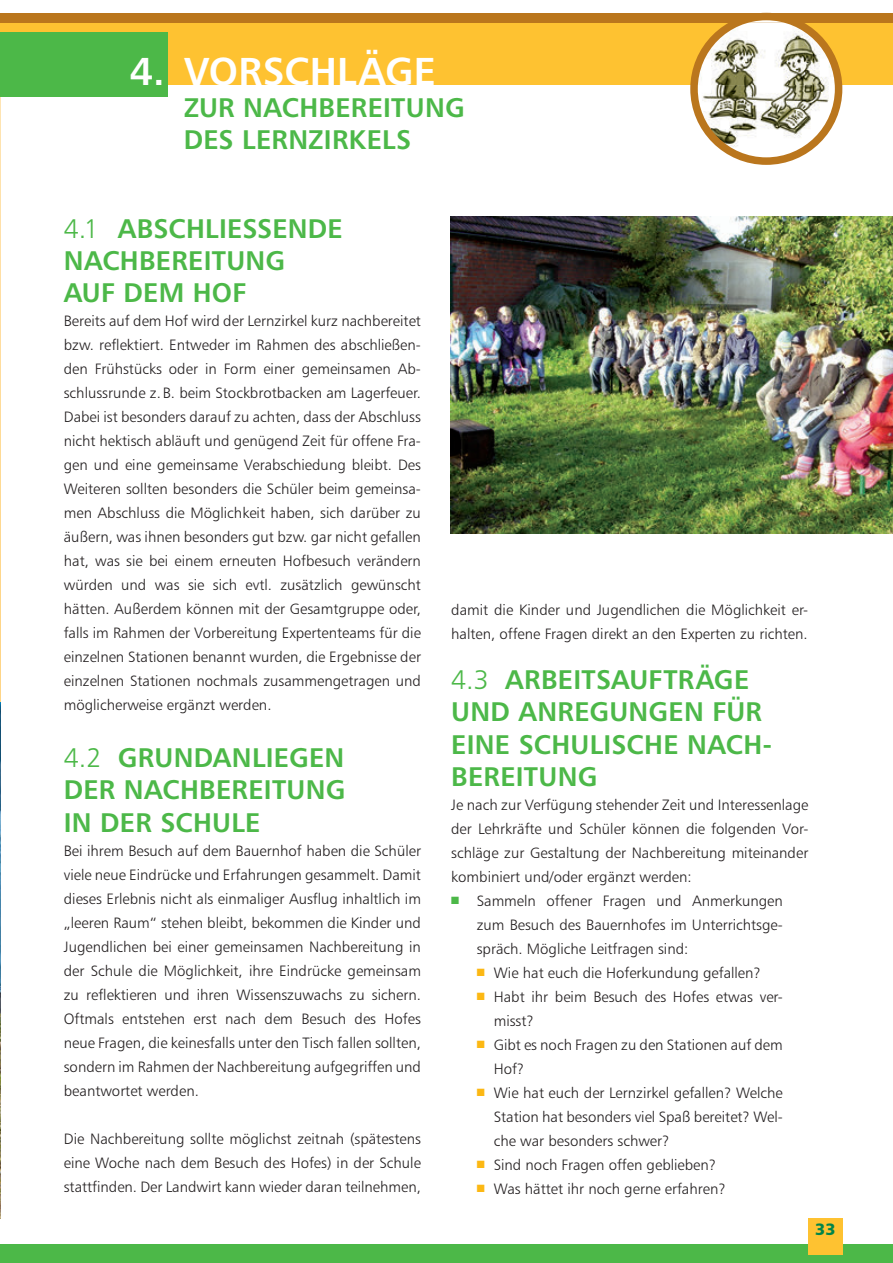
<style>
.page{position:relative;width:893px;height:1263px;background:#fff}
.page>*{position:absolute;margin:0;border:0;box-sizing:border-box;transform-origin:0 0}
.t1{font:39px "Humanist 777 BT Bold B";letter-spacing:.005em;color:#fff}
.t2{font:27px/32.4px "Humanist 777 BT Bold B";letter-spacing:.005em;color:#4cb848}
.t3{font:16.5px "Humanist 777 BT Black B";color:#00854a}
.t4{font:15px/24px "Humanist 777 BT Light B";color:#231f20;text-align:justify}
.s1{font-family:"Humanist 777 BT Light B"}
.s2{color:#4cb848}
.s3{color:#fcb814}
</style>
<div class="page">
<div style="left:0;top:1244px;width:893px;height:19px;background:#4cb848"></div>
<div style="left:0;top:21px;width:893px;height:64px;background:#fec231"></div>
<div style="left:0;top:14px;width:893px;height:9px;background:#ba761d"></div>
<svg style="left:0;top:97px;width:1px;height:606px"></svg>
<div style="left:0;top:32px;width:168px;height:65px;background:#4cb848"></div>
<img style="left:0;top:703px;width:1px;height:515px">
<img style="left:451px;top:217px;width:442px;height:317px">
<div style="left:809px;top:1218px;width:34px;height:37px;background:#fec231"></div>
<img style="left:695px;top:23px;width:144px;height:138px">
<div style="left:690px;top:13px;width:152px;height:152px;border:8px solid #ba761d;border-radius:50%"></div>
<h1 class="t1" style="left:130px;top:46px;width:308px">4. VORSCHLÄGE</h1>
<h2 class="t2" style="left:184px;top:91px;width:283px">ZUR NACHBEREITUNG<br>DES LERNZIRKELS</h2>
<h2 class="t2" style="left:64px;top:211px;width:281px"><span class="s1">4.1</span> ABSCHLIESSENDE<br>NACHBEREITUNG<br>AUF DEM HOF</h2>
<p class="t4" style="left:64px;top:309px;width:359px">Bereits auf dem Hof wird der Lernzirkel kurz nachbereitet bzw. reflektiert. Entweder im Rahmen des abschließen&shy;den Frühstücks oder in Form einer gemeinsamen Ab&shy;schlussrunde z. B. beim Stockbrotbacken am Lagerfeuer.<br>Dabei ist besonders darauf zu achten, dass der Abschluss nicht hektisch abläuft und genügend Zeit für offene Fra&shy;gen und eine gemeinsame Verabschiedung bleibt. Des Weiteren sollten besonders die Schüler beim gemeinsa&shy;men Abschluss die Möglichkeit haben, sich darüber zu äußern, was ihnen besonders gut bzw. gar nicht gefallen hat, was sie bei einem erneuten Hofbesuch verändern würden und was sie sich evtl. zusätzlich gewünscht hätten. Außerdem können mit der Gesamtgruppe oder, falls im Rahmen der Vorbereitung Expertenteams für die einzelnen Stationen benannt wurden, die Ergebnisse der einzelnen Stationen nochmals zusammengetragen und möglicherweise ergänzt werden.</p>
<h2 class="t2" style="left:64px;top:741px;width:283px;text-align:justify"><span class="s1">4.2</span> GRUNDANLIEGEN DER NACHBEREITUNG IN DER SCHULE</h2>
<p class="t4" style="left:64px;top:838px;width:359px">Bei ihrem Besuch auf dem Bauernhof haben die Schüler viele neue Eindrücke und Erfahrungen gesammelt. Damit dieses Erlebnis nicht als einmaliger Ausflug inhaltlich im „leeren Raum“ stehen bleibt, bekommen die Kinder und Jugendlichen bei einer gemeinsamen Nachbereitung in der Schule die Möglichkeit, ihre Eindrücke gemeinsam zu reflektieren und ihren Wissenszuwachs zu sichern.<br>Oftmals entstehen erst nach dem Besuch des Hofes neue Fragen, die keinesfalls unter den Tisch fallen sollten, sondern im Rahmen der Nachbereitung aufgegriffen und beantwortet werden.</p>
<p class="t4" style="left:64px;top:1126px;width:359px">Die Nachbereitung sollte möglichst zeitnah (spätestens eine Woche nach dem Besuch des Hofes) in der Schule stattfinden. Der Landwirt kann wieder daran teilnehmen,</p>
<p class="t4" style="left:451px;top:598px;width:359px">damit die Kinder und Jugendlichen die Möglichkeit er&shy;halten, offene Fragen direkt an den Experten zu richten.</p>
<h2 class="t2" style="left:451px;top:662px;width:322px"><span class="s1">4.3</span> ARBEITSAUFTRÄGE<br>UND ANREGUNGEN FÜR<br>EINE SCHULISCHE NACH-<br>BEREITUNG</h2>
<p class="t4" style="left:451px;top:792px;width:359px">Je nach zur Verfügung stehender Zeit und Interessenlage der Lehrkräfte und Schüler können die folgenden Vor&shy;schläge zur Gestaltung der Nachbereitung miteinander kombiniert und/oder ergänzt werden:</p>
<p class="t4" style="left:477px;top:888px;width:308px;text-indent:-26px"><span class="s2">■</span> Sammeln offener Fragen und Anmerkungen zum Besuch des Bauernhofes im Unterrichtsge&shy;spräch. Mögliche Leitfragen sind:</p>
<p class="t4" style="left:477px;top:960px;width:286px"><span class="s3">■</span> Wie hat euch die Hoferkundung gefallen?</p>
<p class="t4" style="left:494px;top:984px;width:291px;text-indent:-17px"><span class="s3">■</span> Habt ihr beim Besuch des Hofes etwas ver&shy;misst?</p>
<p class="t4" style="left:494px;top:1032px;width:291px;text-indent:-17px"><span class="s3">■</span> Gibt es noch Fragen zu den Stationen auf dem<br>Hof?</p>
<p class="t4" style="left:494px;top:1080px;width:291px;text-indent:-17px"><span class="s3">■</span> Wie hat euch der Lernzirkel gefallen? Welche Station hat besonders viel Spaß bereitet? Wel&shy;che war besonders schwer?</p>
<p class="t4" style="left:477px;top:1152px;width:241px"><span class="s3">■</span> Sind noch Fragen offen geblieben?</p>
<p class="t4" style="left:477px;top:1176px;width:251px"><span class="s3">■</span> Was hättet ihr noch gerne erfahren?</p>
<p class="t3" style="left:815px;top:1218px;width:22px">33</p>
</div>
